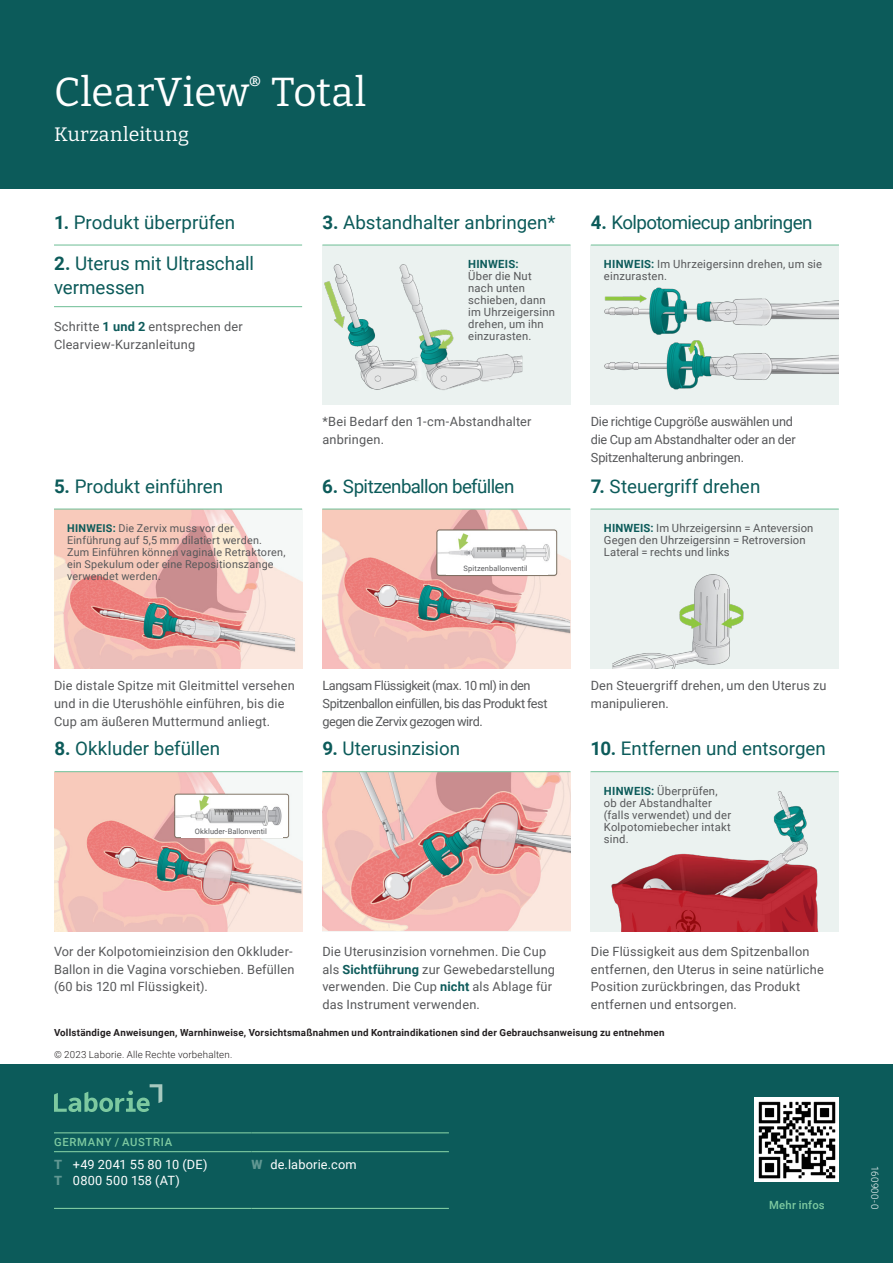
<style>
.page{position:relative;width:893px;height:1263px;background:#fff}
.page>*{position:absolute;margin:0;border:0;box-sizing:border-box;transform-origin:0 0}
.Title_-_Main{font:40.5px "Bitter";color:#fff}
.Title_-_Description{font:19.5px "Bitter";letter-spacing:.015em;color:#fff}
.Subheading_L1{font:18.75px/23.4px "Roboto";letter-spacing:-.005em;color:#0c5b5a}
.Subheading_L1-2{font:18.75px "Roboto";letter-spacing:-.03em;color:#0c5b5a}
.Subheading_L1-3{font:18.75px "Roboto";letter-spacing:-.035em;color:#0c5b5a}
.Title_-_Main-2{font:600 17.25px "Bitter";color:#fff}
.Body_Copy{font:12.75px/17.9px "Roboto";letter-spacing:.01em;color:#57585a}
.Body_Copy-2{font:12.75px/17.9px "Roboto";letter-spacing:-.035em;color:#57585a}
.Body_Copy-3{font:12.75px/17.9px "Roboto";letter-spacing:-.015em;color:#57585a}
.Contact_Details{font:12.75px "Roboto";letter-spacing:.015em;color:#fff}
.Body_Copy-4{font:11.25px/12px "Roboto";letter-spacing:.015em;color:#57585a}
.Contact_Region{font:500 11.25px "Roboto";letter-spacing:.06em;color:#7dc9a0}
.Learn_More{font:500 11.25px "Roboto";letter-spacing:.02em;color:#7dc9a0}
.Body_Copy-5{font:10.8px/12px "Roboto";letter-spacing:.02em;color:#57585a}
.Footnote{font:700 9.75px "Roboto";letter-spacing:.025em;color:#231f20}
.Footnote-2{font:300 9.75px "Roboto";letter-spacing:.02em;color:#231f20}
.Key_Number{font:300 9.75px "Roboto";letter-spacing:.035em;color:#fff}
.Body_Copy-6{font:7.5px "Roboto";letter-spacing:.01em;color:#57585a}
.s1{font-weight:700}
.s2{font-weight:700;color:#0c5b5a}
.s3{font-weight:700;color:#0e5b5b}
.s4{font-weight:900;color:#609792}
</style>
<div class="page">
<div style="left:0;top:0;width:893px;height:188px;background:#0c5b5a"></div>
<img style="left:322px;top:772px;width:249px;height:160px">
<img style="left:591px;top:246px;width:248px;height:159px">
<img style="left:322px;top:510px;width:249px;height:159px">
<img style="left:54px;top:510px;width:248px;height:159px">
<img style="left:322px;top:246px;width:249px;height:159px">
<img style="left:54px;top:772px;width:248px;height:160px">
<img style="left:591px;top:510px;width:248px;height:159px">
<img style="left:591px;top:772px;width:248px;height:160px">
<hr style="left:591px;top:244px;width:248px;height:2px;background:#7dc5a0">
<hr style="left:322px;top:244px;width:248px;height:2px;background:#7dc5a0">
<hr style="left:54px;top:508px;width:248px;height:2px;background:#7dc5a0">
<hr style="left:591px;top:508px;width:248px;height:2px;background:#7dc5a0">
<hr style="left:322px;top:508px;width:248px;height:2px;background:#7dc5a0">
<hr style="left:55px;top:771px;width:248px;height:1px;background:#7dc5a0">
<hr style="left:322px;top:771px;width:248px;height:1px;background:#7dc5a0">
<hr style="left:591px;top:771px;width:248px;height:1px;background:#7dc5a0">
<hr style="left:54px;top:244px;width:248px;height:2px;background:#7dc5a0">
<hr style="left:54px;top:306px;width:248px;height:1px;background:#7dc5a0">
<div style="left:447px;top:563px;width:101px;height:11px;background:#fff"></div>
<div style="left:182px;top:826px;width:101px;height:12px;background:#fff"></div>
<div style="left:0;top:1065px;width:893px;height:198px;background:#0c5b5a"></div>
<hr style="left:54px;top:1132px;width:197px;height:1px;background:#7dc9a0">
<hr style="left:251px;top:1132px;width:198px;height:1px;background:#7dc9a0">
<hr style="left:54px;top:1151px;width:197px;height:1px;background:#7dc9a0">
<hr style="left:251px;top:1151px;width:198px;height:1px;background:#7dc9a0">
<hr style="left:54px;top:1208px;width:197px;height:1px;background:#7dc9a0">
<hr style="left:251px;top:1208px;width:198px;height:1px;background:#7dc9a0">
<img style="left:755px;top:1098px;width:84px;height:84px">
<svg style="left:54px;top:1084px;width:108px;height:28px"></svg>
<p class="Title_-_Main" style="left:54px;top:66px;width:197px">ClearView</p>
<p class="Title_-_Main-2" style="left:249px;top:72px;width:14px">®</p>
<p class="Title_-_Main" style="left:271px;top:66px;width:97px">Total</p>
<p class="Title_-_Description" style="left:54px;top:122px;width:136px">Kurzanleitung</p>
<p class="Subheading_L1" style="left:54px;top:210px;width:183px"><span class="s1">1.</span> Produkt überprüfen</p>
<p class="Subheading_L1" style="left:54px;top:251px;width:202px"><span class="s1">2.</span> Uterus mit Ultraschall vermessen</p>
<p class="Body_Copy-4" style="left:468px;top:258px;width:88px"><span class="s2">HINWEIS:<br></span>Über die Nut nach unten schieben, dann im Uhrzeigersinn drehen, um ihn einzurasten.</p>
<p class="Subheading_L1" style="left:322px;top:210px;width:235px"><span class="s1">3.</span> Abstandhalter anbringen*</p>
<p class="Subheading_L1-2" style="left:591px;top:209px;width:223px"><span class="s1">4.</span> Kolpotomiecup anbringen</p>
<p class="Body_Copy-4" style="left:604px;top:258px;width:220px"><span class="s2">HINWEIS:</span> Im Uhrzeigersinn drehen, um sie einzurasten.</p>
<p class="Body_Copy" style="left:54px;top:317px;width:190px">Schritte <span class="s3">1 und 2</span> entsprechen der<br>Clearview-Kurzanleitung</p>
<p class="Body_Copy" style="left:322px;top:412px;width:211px">*Bei Bedarf den 1-cm-Abstandhalter anbringen.</p>
<p class="Body_Copy-3" style="left:591px;top:412px;width:206px">Die richtige Cupgröße auswählen und die Cup am Abstandhalter oder an der<br>Spitzenhalterung anbringen.</p>
<p class="Subheading_L1" style="left:54px;top:474px;width:171px"><span class="s1">5.</span> Produkt einführen</p>
<p class="Subheading_L1-3" style="left:322px;top:473px;width:194px"><span class="s1">6.</span> Spitzenballon befüllen</p>
<p class="Subheading_L1" style="left:591px;top:474px;width:171px"><span class="s1">7.</span> Steuergriff drehen</p>
<p class="Body_Copy-5" style="left:67px;top:522px;width:220px"><span class="s2">HINWEIS:</span> Die Zervix muss vor der Einführung auf 5,5 mm dilatiert werden.<br>Zum Einführen können vaginale Retraktoren, ein Spekulum oder eine Repositionszange verwendet werden.</p>
<p class="Body_Copy-4" style="left:604px;top:522px;width:211px"><span class="s2">HINWEIS:</span> Im Uhrzeigersinn = Anteversion<br>Gegen den Uhrzeigersinn = Retroversion<br>Lateral = rechts und links</p>
<p class="Body_Copy-6" style="left:464px;top:563px;width:66px">Spitzenballonventil</p>
<p class="Body_Copy" style="left:54px;top:676px;width:242px">Die distale Spitze mit Gleitmittel versehen und in die Uterushöhle einführen, bis die<br>Cup am äußeren Muttermund anliegt.</p>
<p class="Body_Copy-2" style="left:322px;top:676px;width:227px">Langsam Flüssigkeit (max. 10 ml) in den<br>Spitzenballon einfüllen, bis das Produkt fest gegen die Zervix gezogen wird.</p>
<p class="Body_Copy" style="left:591px;top:676px;width:237px">Den Steuergriff drehen, um den Uterus zu manipulieren.</p>
<p class="Subheading_L1" style="left:55px;top:736px;width:167px"><span class="s1">8.</span> Okkluder befüllen</p>
<p class="Subheading_L1" style="left:322px;top:736px;width:139px"><span class="s1">9.</span> Uterusinzision</p>
<p class="Subheading_L1" style="left:591px;top:736px;width:237px"><span class="s1">10.</span> Entfernen und entsorgen</p>
<p class="Body_Copy-6" style="left:195px;top:826px;width:73px">Okkluder-Ballonventil</p>
<p class="Body_Copy-4" style="left:604px;top:785px;width:129px"><span class="s2">HINWEIS:</span> Überprüfen, ob der Abstandhalter (falls verwendet) und der<br>Kolpotomiebecher intakt sind.</p>
<p class="Body_Copy" style="left:54px;top:942px;width:242px">Vor der Kolpotomieinzision den Okkluder-<br>Ballon in die Vagina vorschieben. Befüllen (60 bis 120 ml Flüssigkeit).</p>
<p class="Body_Copy" style="left:322px;top:942px;width:234px">Die Uterusinzision vornehmen. Die Cup als <span class="s3">Sichtführung</span> zur Gewebedarstellung verwenden. Die Cup <span class="s3">nicht</span> als Ablage für das Instrument verwenden.</p>
<p class="Body_Copy" style="left:591px;top:942px;width:234px">Die Flüssigkeit aus dem Spitzenballon entfernen, den Uterus in seine natürliche Position zurückbringen, das Produkt entfernen und entsorgen.</p>
<p class="Footnote" style="left:54px;top:1026px;width:612px">Vollständige Anweisungen, Warnhinweise, Vorsichtsmaßnahmen und Kontraindikationen sind der Gebrauchsanweisung zu entnehmen</p>
<p class="Footnote-2" style="left:54px;top:1047px;width:180px">© 2023 Laborie. Alle Rechte vorbehalten.</p>
<p class="Contact_Region" style="left:54px;top:1134px;width:119px">GERMANY / AUSTRIA</p>
<p class="Contact_Details" style="left:54px;top:1155px;width:155px"><span class="s4">T</span> +49 2041 55 80 10 (DE)</p>
<p class="Contact_Details" style="left:54px;top:1171px;width:127px"><span class="s4">T</span> 0800 500 158 (AT)</p>
<p class="Contact_Details" style="left:251px;top:1155px;width:107px"><span class="s4">W</span> de.laborie.com</p>
<p class="Learn_More" style="left:769px;top:1197px;width:57px">Mehr infos</p>
<p class="Key_Number" style="left:882px;top:1166px;width:44px;rotate:90deg">160900-0</p>
</div>
